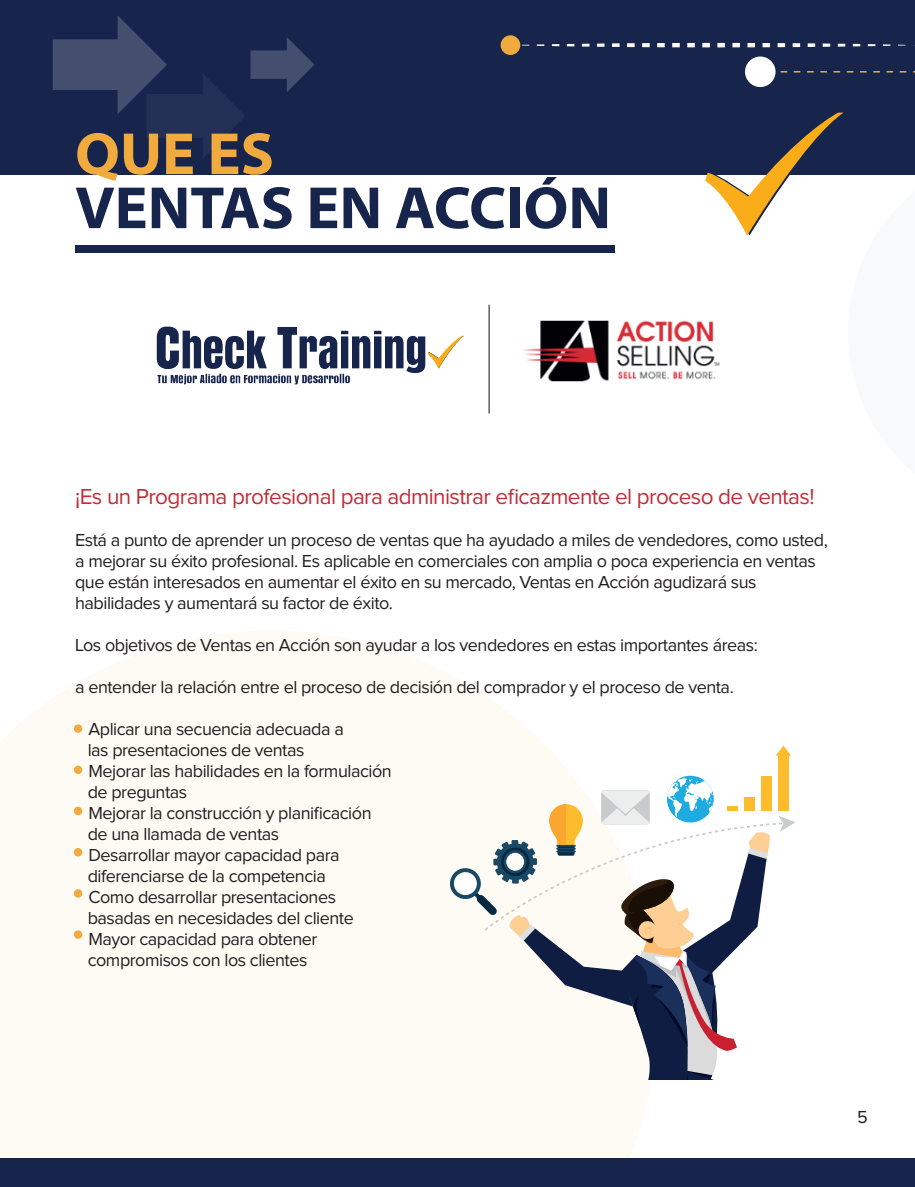
<style>
.page{position:relative;width:915px;height:1187px;background:#fff}
.page>*{position:absolute;margin:0;border:0;box-sizing:border-box;transform-origin:0 0}
.t1{font:700 60px "Myriad Web Pro";color:#17254d}
.t2{font:700 60px "Myriad Web Pro";color:#f1aa3e}
.t3{font:22.5px "Proxima Nova";letter-spacing:-.025em;color:#c22d37}
.t4{font:18px/21px "Proxima Nova";letter-spacing:-.025em;color:#231f20}
</style>
<div class="page">
<div style="left:0;top:0;width:914px;height:174px;background:#17254d"></div>
<svg style="left:882px;top:44px;width:8px;height:2px"></svg>
<svg style="left:867px;top:44px;width:8px;height:2px"></svg>
<svg style="left:852px;top:44px;width:8px;height:2px"></svg>
<svg style="left:837px;top:44px;width:8px;height:3px"></svg>
<svg style="left:822px;top:43px;width:8px;height:4px"></svg>
<svg style="left:807px;top:43px;width:7px;height:4px"></svg>
<svg style="left:792px;top:43px;width:7px;height:4px"></svg>
<svg style="left:777px;top:43px;width:7px;height:4px"></svg>
<svg style="left:762px;top:43px;width:7px;height:4px"></svg>
<svg style="left:747px;top:43px;width:7px;height:4px"></svg>
<svg style="left:732px;top:43px;width:7px;height:4px"></svg>
<svg style="left:717px;top:43px;width:7px;height:4px"></svg>
<svg style="left:702px;top:43px;width:7px;height:4px"></svg>
<svg style="left:687px;top:43px;width:7px;height:4px"></svg>
<svg style="left:672px;top:43px;width:7px;height:4px"></svg>
<svg style="left:657px;top:43px;width:7px;height:4px"></svg>
<svg style="left:642px;top:43px;width:7px;height:4px"></svg>
<svg style="left:627px;top:43px;width:7px;height:4px"></svg>
<svg style="left:612px;top:43px;width:7px;height:4px"></svg>
<svg style="left:597px;top:43px;width:7px;height:4px"></svg>
<svg style="left:581px;top:44px;width:8px;height:3px"></svg>
<svg style="left:566px;top:44px;width:8px;height:2px"></svg>
<svg style="left:551px;top:44px;width:8px;height:2px"></svg>
<svg style="left:536px;top:44px;width:8px;height:2px"></svg>
<svg style="left:775px;top:71px;width:131px;height:1px"></svg>
<div style="left:744px;top:56px;width:31px;height:31px;background:#fff;border-radius:50%"></div>
<div style="left:501px;top:36px;width:18px;height:18px;background:#f1aa3e;border-radius:50%"></div>
<div style="left:500px;top:35px;width:20px;height:20px;border:2px solid #f1aa3e;border-radius:50%"></div>
<svg style="left:53px;top:16px;width:261px;height:142px"></svg>
<div style="left:75px;top:245px;width:539px;height:8px;background:#17254d"></div>
<svg style="left:666px;top:775px;width:47px;height:47px"></svg>
<div style="left:760px;top:776px;width:11px;height:34px;background:#fdbc2c"></div>
<div style="left:777px;top:755px;width:11px;height:55px;background:#fdbc2c"></div>
<svg style="left:776px;top:745px;width:15px;height:10px"></svg>
<svg style="left:450px;top:778px;width:345px;height:301px"></svg>
<div style="left:74px;top:724px;width:8px;height:8px;background:#f1aa3e;border-radius:50%"></div>
<div style="left:74px;top:765px;width:8px;height:9px;background:#f1aa3e;border-radius:50%"></div>
<div style="left:74px;top:806px;width:8px;height:9px;background:#f1aa3e;border-radius:50%"></div>
<div style="left:74px;top:847px;width:8px;height:9px;background:#f1aa3e;border-radius:50%"></div>
<div style="left:74px;top:889px;width:8px;height:8px;background:#f1aa3e;border-radius:50%"></div>
<div style="left:74px;top:930px;width:8px;height:8px;background:#f1aa3e;border-radius:50%"></div>
<img style="left:523px;top:320px;width:182px;height:62px">
<img style="left:156px;top:326px;width:307px;height:59px">
<hr style="left:488px;top:304px;width:1px;height:109px;background:#5d6162">
<svg style="left:705px;top:113px;width:209px;height:267px"></svg>
<div style="left:0;top:1157px;width:914px;height:29px;background:#17254d"></div>
<h1 class="t2" style="left:75px;top:121px;width:200px">QUE ES</h1>
<h1 class="t1" style="left:75px;top:175px;width:537px">VENTAS EN ACCIÓN</h1>
<p class="t3" style="left:75px;top:486px;width:740px">¡Es un Programa profesional para administrar eficazmente el proceso de ventas!</p>
<p class="t4" style="left:75px;top:530px;width:754px">Está a punto de aprender un proceso de ventas que ha ayudado a miles de vendedores, como usted, a mejorar su éxito profesional. Es aplicable en comerciales con amplia o poca experiencia en ventas que están interesados en aumentar el éxito en su mercado, Ventas en Acción agudizará sus habilidades y aumentará su factor de éxito.</p>
<p class="t4" style="left:75px;top:635px;width:684px">Los objetivos de Ventas en Acción son ayudar a los vendedores en estas importantes áreas:</p>
<p class="t4" style="left:75px;top:677px;width:660px">a entender la relación entre el proceso de decisión del comprador y el proceso de venta.</p>
<p class="t4" style="left:88px;top:719px;width:305px">Aplicar una secuencia adecuada a<br>las presentaciones de ventas<br>Mejorar las habilidades en la formulación de preguntas<br>Mejorar la construcción y planificación de una llamada de ventas<br>Desarrollar mayor capacidad para diferenciarse de la competencia<br>Como desarrollar presentaciones basadas en necesidades del cliente<br>Mayor capacidad para obtener compromisos con los clientes</p>
<p class="t4" style="left:856px;top:1107px;width:12px">5</p>
</div>
